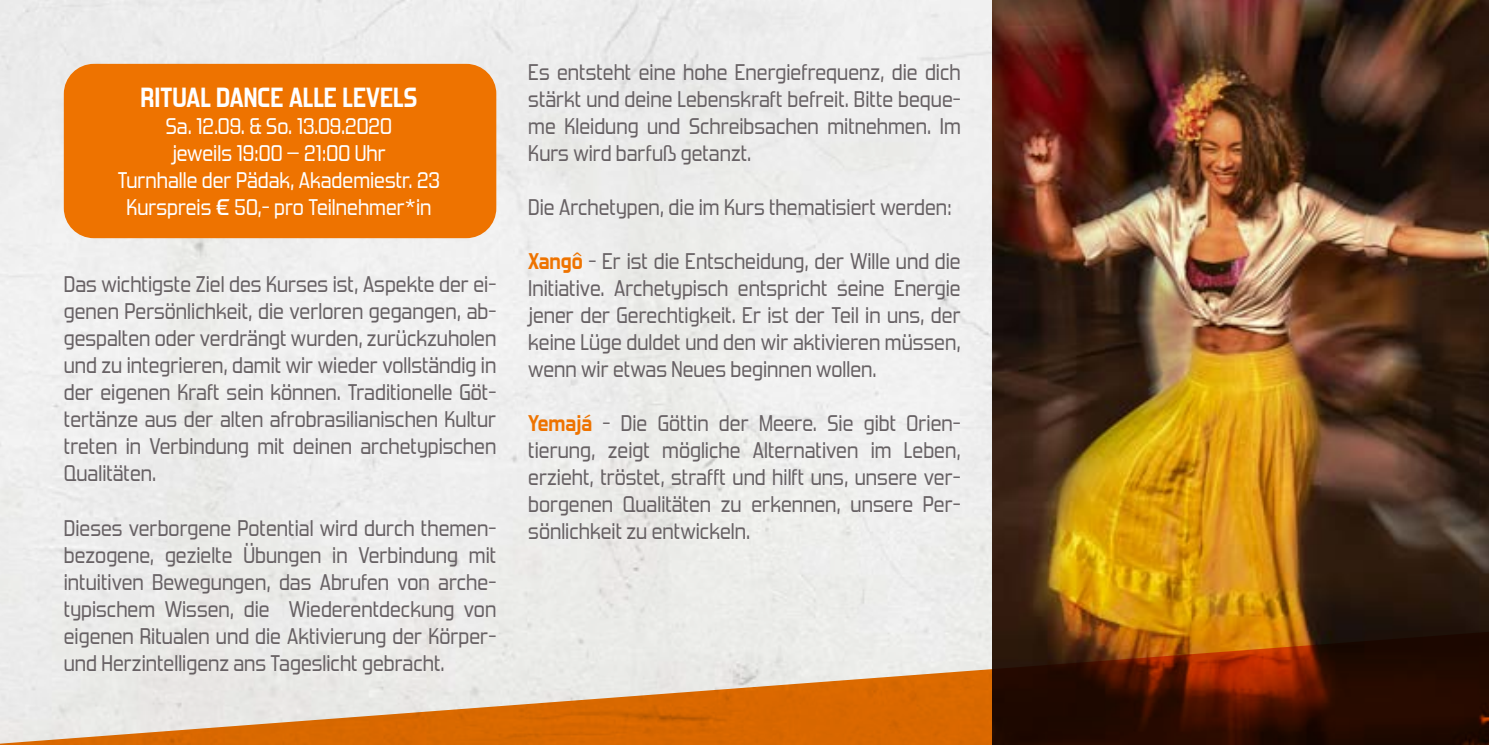
<style>
.page{position:relative;width:1489px;height:745px;background:#fff}
.page>*{position:absolute;margin:0;border:0;box-sizing:border-box;transform-origin:0 0}
.t1{font:700 27.5px "Forgotten Futurist Rg";color:#fff}
.t2{font:22.5px/27px "Forgotten Futurist Rg";color:#676164;text-align:justify}
.t3{font:22.5px/27px "Forgotten Futurist Rg";color:#fff;text-align:center}
.s1{font-weight:700;color:#ee7300}
</style>
<div class="page">
<div style="left:0;top:0;width:992px;height:630px;background:#eeeeed"></div>
<img style="left:992px;top:0;width:496px;height:630px">
<div style="left:64px;top:64px;width:432px;height:174px;background:#ee7300;border-radius:30px"></div>
<svg style="left:0;top:630px;width:1488px;height:114px;background:#af8768"></svg>
<p class="t1" style="left:140px;top:80px;width:278px">RITUAL DANCE ALLE LEVELS</p>
<p class="t3" style="left:118px;top:112px;width:324px">Sa. 12.09. &amp; So. 13.09.2020<br>jeweils 19:00 – 21:00 Uhr<br>Turnhalle der Pädak, Akademiestr. 23<br>Kurspreis € 50,- pro Teilnehmer*in</p>
<p class="t2" style="left:64px;top:270px;width:434px">Das wichtigste Ziel des Kurses ist, Aspekte der ei&shy;genen Persönlichkeit, die verloren gegangen, ab&shy;gespalten oder verdrängt wurden, zurückzuholen und zu integrieren, damit wir wieder vollständig in der eigenen Kraft sein können. Traditionelle Göt&shy;tertänze aus der alten afrobrasilianischen Kultur treten in Verbindung mit deinen archetypischen Qualitäten.</p>
<p class="t2" style="left:64px;top:513px;width:434px">Dieses verborgene Potential wird durch themen&shy;bezogene, gezielte Übungen in Verbindung mit intuitiven Bewegungen, das Abrufen von arche&shy;typischem Wissen, die Wiederentdeckung von eigenen Ritualen und die Aktivierung der Körper&shy;und Herzintelligenz ans Tageslicht gebracht.</p>
<p class="t2" style="left:528px;top:58px;width:434px">Es entsteht eine hohe Energiefrequenz, die dich stärkt und deine Lebenskraft befreit. Bitte beque&shy;me Kleidung und Schreibsachen mitnehmen. Im Kurs wird barfuß getanzt.</p>
<p class="t2" style="left:528px;top:193px;width:425px">Die Archetypen, die im Kurs thematisiert werden:</p>
<p class="t2" style="left:528px;top:247px;width:434px"><span class="s1">Xangô</span> - Er ist die Entscheidung, der Wille und die Initiative. Archetypisch entspricht seine Energie jener der Gerechtigkeit. Er ist der Teil in uns, der keine Lüge duldet und den wir aktivieren müssen, wenn wir etwas Neues beginnen wollen.</p>
<p class="t2" style="left:528px;top:409px;width:434px"><span class="s1">Yemajá</span> - Die Göttin der Meere. Sie gibt Orien&shy;tierung, zeigt mögliche Alternativen im Leben, erzieht, tröstet, strafft und hilft uns, unsere ver&shy;borgenen Qualitäten zu erkennen, unsere Per&shy;sönlichkeit zu entwickeln.</p>
</div>
